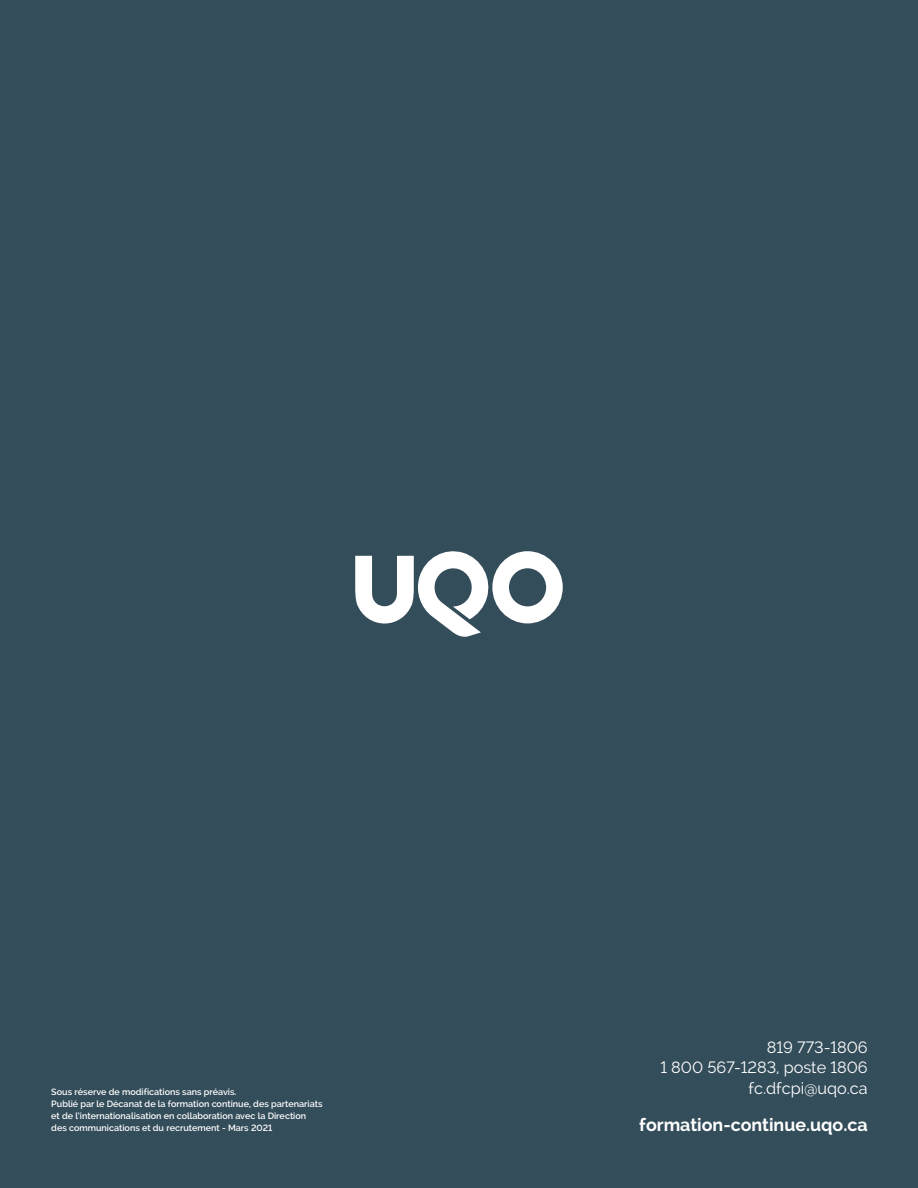
<style>
.page{position:relative;width:918px;height:1188px;background:#344d5a}
.page>*{position:absolute;margin:0;border:0;box-sizing:border-box;transform-origin:0 0}
.t1{font:700 17.85px "Raleway";color:#fff}
.t2{font:16.2px/20.5px "Raleway";color:#fff;text-align:right}
.t3{font:600 9px/12px "Raleway";color:#fff}
</style>
<div class="page">
<svg style="left:355px;top:551px;width:208px;height:86px"></svg>
<h2 class="t2" style="left:660px;top:1037px;width:209px">819 773-1806<br>1 800 567-1283, poste 1806</h2>
<p class="t3" style="left:51px;top:1086px;width:187px">Sous réserve de modifications sans préavis.</p>
<h2 class="t2" style="left:749px;top:1078px;width:121px">fc.dfcpi@uqo.ca</h2>
<p class="t3" style="left:51px;top:1098px;width:273px">Publié par le Décanat de la formation continue, des partenariats et de l’internationalisation en collaboration avec la Direction des communications et du recrutement - Mars 2021</p>
<h1 class="t1" style="left:639px;top:1115px;width:230px">formation-continue.uqo.ca</h1>
</div>
